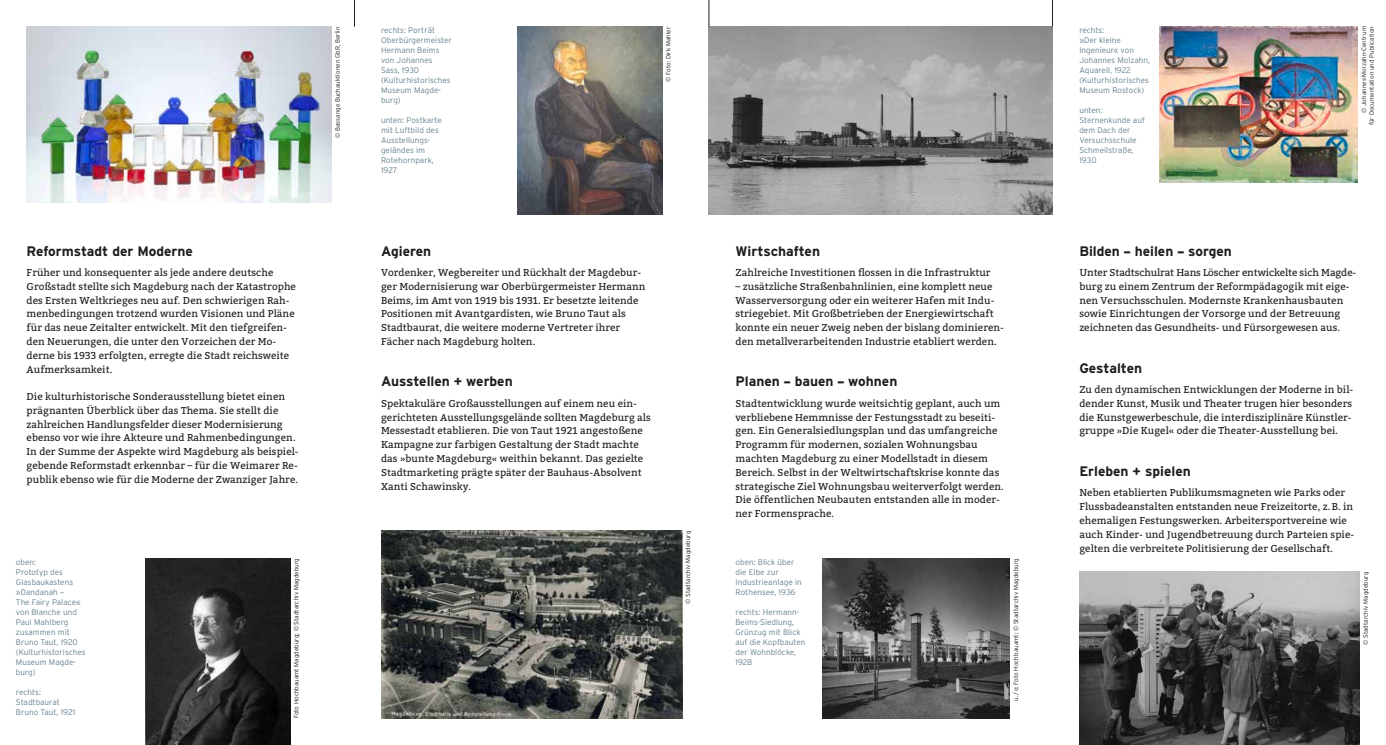
<style>
.page{position:relative;width:1386px;height:745px;background:#fff}
.page>*{position:absolute;margin:0;border:0;box-sizing:border-box;transform-origin:0 0}
.t1{font:700 13.75px "Interstate";color:#1d1d1b}
.t2{font:10px/13.8px "Bitter";letter-spacing:.005em;color:#1d1d1b}
.t3{font:300 8.12px/10px "Interstate";letter-spacing:.005em;color:#65818f}
.t4{font:300 6.25px/7.5px "Interstate";letter-spacing:.005em;color:#1d1d1b;text-align:right}
.s1{font-family:"Sanuk Regular SC";font-weight:400}
.s2{font-family:"Sanuk";font-weight:900}
</style>
<div class="page">
<img style="left:381px;top:530px;width:301px;height:188px">
<img style="left:146px;top:558px;width:144px;height:186px">
<img style="left:517px;top:27px;width:145px;height:187px">
<img style="left:709px;top:27px;width:343px;height:187px">
<img style="left:1079px;top:571px;width:280px;height:173px">
<img style="left:1159px;top:27px;width:198px;height:155px">
<img style="left:822px;top:558px;width:187px;height:159px">
<img style="left:27px;top:27px;width:304px;height:175px">
<svg style="left:354px;top:0;width:1px;height:27px"></svg>
<svg style="left:708px;top:0;width:1px;height:27px"></svg>
<svg style="left:1052px;top:0;width:1px;height:27px"></svg>
<p class="t4" style="left:334px;top:138px;width:113px;rotate:-90deg">© Bassange Buchauktionen GbR, Berlin</p>
<h1 class="t1" style="left:27px;top:243px;width:168px">Reformstadt der Moderne</h1>
<p class="t2" style="left:27px;top:266px;width:271px">Früher und konsequenter als jede andere deutsche Großstadt stellte sich Magdeburg nach der Katastrophe des Ersten Weltkrieges neu auf. Den schwierigen Rah&shy;menbedingungen trotzend wurden Visionen und Pläne für das neue Zeitalter entwickelt. Mit den tiefgreifen&shy;den Neuerungen, die unter den Vorzeichen der Mo&shy;derne bis 1933 erfolgten, erregte die Stadt reichsweite Aufmerksamkeit.</p>
<p class="t2" style="left:27px;top:389px;width:274px">Die kulturhistorische Sonderausstellung bietet einen prägnanten Überblick über das Thema. Sie stellt die zahlreichen Handlungsfelder dieser Modernisierung ebenso vor wie ihre Akteure und Rahmenbedingungen.<br>In der Summe der Aspekte wird Magdeburg als beispiel&shy;gebende Reformstadt erkennbar – für die Weimarer Re&shy;publik ebenso wie für die Moderne der Zwanziger Jahre.</p>
<p class="t3" style="left:16px;top:556px;width:71px">oben:<br>Prototyp des<br>Glasbaukastens »Dandanah <span class="s1">–<br></span>The Fairy Palace« von Blanche und<br>Paul Mahlberg zusammen mit<br>Bruno Taut, 1920 (Kulturhistorisches<br>Museum Magde&shy;burg)</p>
<p class="t3" style="left:16px;top:686px;width:61px">rechts:<br>Stadtbaurat<br>Bruno Taut, 1921</p>
<p class="t4" style="left:293px;top:717px;width:161px;rotate:-90deg">Foto Hochbauamt Magdeburg; © Stadtarchiv Magdeburg</p>
<p class="t3" style="left:381px;top:25px;width:72px">rechts: Porträt<br>Oberbürgermeister<br>Hermann Beims von Johannes<br>Sass, 1930 (Kulturhistorisches<br>Museum Magde&shy;burg)</p>
<p class="t3" style="left:381px;top:115px;width:62px">unten: Postkarte mit Luftbild des<br>Ausstellungs&shy;geländes im<br>Rotehornpark,<br>1927</p>
<p class="t4" style="left:664px;top:82px;width:57px;rotate:-90deg">© Foto: Dirk Mahler</p>
<h1 class="t1" style="left:381px;top:243px;width:52px">Agieren</h1>
<p class="t2" style="left:381px;top:266px;width:266px">Vordenker, Wegbereiter und Rückhalt der Magdebur&shy;ger Modernisierung war Oberbürgermeister Hermann Beims, im Amt von 1919 bis 1931. Er besetzte leitende Positionen mit Avantgardisten, wie Bruno Taut als Stadtbaurat, die weitere moderne Vertreter ihrer Fächer nach Magdeburg holten.</p>
<h1 class="t1" style="left:381px;top:373px;width:133px">Ausstellen + werben</h1>
<p class="t2" style="left:381px;top:396px;width:271px">Spektakuläre Großausstellungen auf einem neu ein&shy;gerichteten Ausstellungsgelände sollten Magdeburg als Messestadt etablieren. Die von Taut 1921 angestoßene Kampagne zur farbigen Gestaltung der Stadt machte das »bunte Magdeburg« weithin bekannt. Das gezielte Stadtmarketing prägte später der Bauhaus-Absolvent Xanti Schawinsky.</p>
<p class="t4" style="left:684px;top:603px;width:74px;rotate:-90deg">© Stadtarchiv Magdeburg</p>
<h1 class="t1" style="left:735px;top:243px;width:86px">Wirtschaften</h1>
<p class="t2" style="left:735px;top:266px;width:256px">Zahlreiche Investitionen flossen in die Infrastruktur</p>
<p class="t2" style="left:735px;top:279px;width:270px">– zusätzliche Straßenbahnlinien, eine komplett neue Wasserversorgung oder ein weiterer Hafen mit Indu&shy;striegebiet. Mit Großbetrieben der Energiewirtschaft konnte ein neuer Zweig neben der bislang dominieren&shy;den metallverarbeitenden Industrie etabliert werden.</p>
<h1 class="t1" style="left:735px;top:373px;width:163px">Planen <span class="s2">–</span> bauen <span class="s2">–</span> wohnen</h1>
<p class="t2" style="left:735px;top:396px;width:270px">Stadtentwicklung wurde weitsichtig geplant, auch um verbliebene Hemmnisse der Festungsstadt zu beseiti&shy;gen. Ein Generalsiedlungsplan und das umfangreiche Programm für modernen, sozialen Wohnungsbau machten Magdeburg zu einer Modellstadt in diesem Bereich. Selbst in der Weltwirtschaftskrise konnte das strategische Ziel Wohnungsbau weiterverfolgt werden.<br>Die öffentlichen Neubauten entstanden alle in moder&shy;ner Formensprache.</p>
<p class="t3" style="left:735px;top:556px;width:68px">oben: Blick über die Elbe zur<br>Industrieanlage in<br>Rothensee, 1936</p>
<p class="t3" style="left:735px;top:606px;width:71px">rechts: Hermann-<br>Beims-Siedlung,<br>Grünzug mit Blick auf die Kopfbauten der Wohnblöcke,<br>1928</p>
<p class="t4" style="left:1012px;top:700px;width:144px;rotate:-90deg">u. /o: Foto Hochbauamt; © Stadtarchiv Magdeburg</p>
<p class="t3" style="left:1079px;top:25px;width:72px">rechts:<br>»Der kleine<br>Ingenieur« von<br>Johannes Molzahn,<br>Aquarell, 1922 (Kulturhistorisches<br>Museum Rostock)</p>
<p class="t3" style="left:1079px;top:105px;width:67px">unten:<br>Sternenkunde auf dem Dach der<br>Versuchsschule<br>Schmeilstraße,<br>1930</p>
<p class="t4" style="left:1360px;top:125px;width:101px;rotate:-90deg">© Johannes-Molzahn-Centrum<br>für Documentation und Publication</p>
<h1 class="t1" style="left:1079px;top:243px;width:154px">Bilden <span class="s2">–</span> heilen <span class="s2">–</span> sorgen</h1>
<p class="t2" style="left:1079px;top:266px;width:277px">Unter Stadtschulrat Hans Löscher entwickelte sich Magde&shy;burg zu einem Zentrum der Reformpädagogik mit eige&shy;nen Versuchsschulen. Modernste Krankenhausbauten sowie Einrichtungen der Vorsorge und der Betreuung zeichneten das Gesundheits- und Fürsorgewesen aus.</p>
<h1 class="t1" style="left:1079px;top:360px;width:64px">Gestalten</h1>
<p class="t2" style="left:1079px;top:382px;width:275px">Zu den dynamischen Entwicklungen der Moderne in bil&shy;dender Kunst, Musik und Theater trugen hier besonders die Kunstgewerbeschule, die interdisziplinäre Künstler&shy;gruppe »Die Kugel« oder die Theater-Ausstellung bei.</p>
<h1 class="t1" style="left:1079px;top:463px;width:113px">Erleben + spielen</h1>
<p class="t2" style="left:1079px;top:486px;width:276px">Neben etablierten Publikumsmagneten wie Parks oder Flussbadeanstalten entstanden neue Freizeitorte, z.B. in ehemaligen Festungswerken. Arbeitersportvereine wie auch Kinder- und Jugendbetreuung durch Parteien spie&shy;gelten die verbreitete Politisierung der Gesellschaft.</p>
<p class="t4" style="left:1361px;top:644px;width:74px;rotate:-90deg">© Stadtarchiv Magdeburg</p>
</div>
